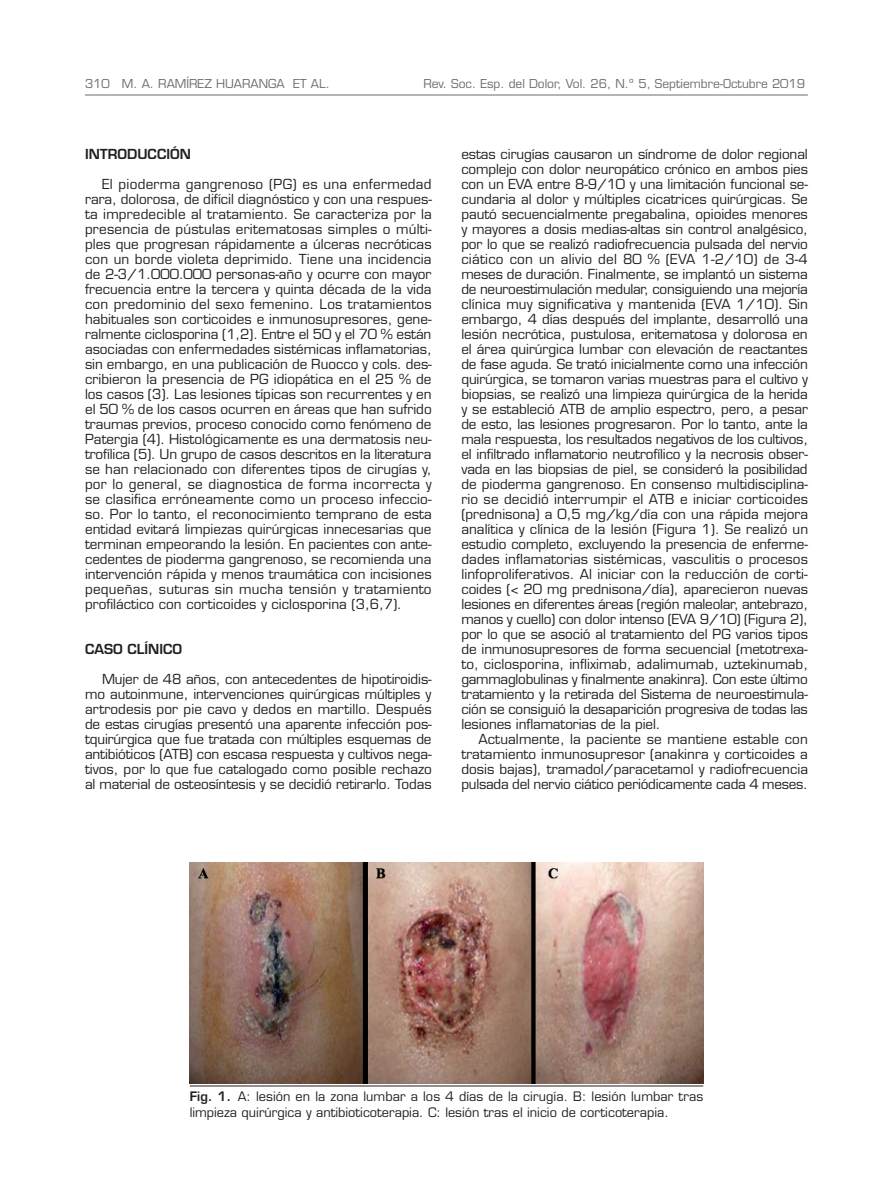
<style>
.page{position:relative;width:893px;height:1191px;background:#fff}
.page>*{position:absolute;margin:0;border:0;box-sizing:border-box;transform-origin:0 0}
.t1{font:13.5px/15px "Eurostile LT Std";letter-spacing:-.01em;color:#231f20;text-align:justify}
.t2{font:600 13.5px "Eurostile LT Std";color:#231f20}
.t3{font:12.75px/15.3px "Eurostile LT Std";color:#231f20}
.t4{font:12px "Eurostile LT Std";color:#6c6d70}
.s1{font-weight:600}
</style>
<div class="page">
<hr style="left:85px;top:95px;width:723px;height:1px;background:#6c6d70">
<img style="left:190px;top:862px;width:513px;height:221px">
<hr style="left:190px;top:1085px;width:513px;height:1px;background:#231f20">
<p class="t4" style="left:85px;top:76px;width:246px">310 M. A. RAMÍREZ HUARANGA ET AL.</p>
<p class="t4" style="left:423px;top:76px;width:383px">Rev. Soc. Esp. del Dolor, Vol. 26, N.º 5, Septiembre-Octubre 2019</p>
<p class="t2" style="left:85px;top:146px;width:107px">INTRODUCCIÓN</p>
<p class="t1" style="left:85px;top:177px;width:348px;text-indent:17px">El pioderma gangrenoso (PG) es una enfermedad rara, dolorosa, de difícil diagnóstico y con una respues&shy;ta impredecible al tratamiento. Se caracteriza por la presencia de pústulas eritematosas simples o múlti&shy;ples que progresan rápidamente a úlceras necróticas con un borde violeta deprimido. Tiene una incidencia de 2-3/1.000.000 personas-año y ocurre con mayor frecuencia entre la tercera y quinta década de la vida con predominio del sexo femenino. Los tratamientos habituales son corticoides e inmunosupresores, gene&shy;ralmente ciclosporina (1,2). Entre el 50 y el 70 % están asociadas con enfermedades sistémicas inflamatorias, sin embargo, en una publicación de Ruocco y cols. des&shy;cribieron la presencia de PG idiopática en el 25 % de los casos (3). Las lesiones típicas son recurrentes y en el 50 % de los casos ocurren en áreas que han sufrido traumas previos, proceso conocido como fenómeno de Patergia (4). Histológicamente es una dermatosis neu&shy;trofílica (5). Un grupo de casos descritos en la literatura se han relacionado con diferentes tipos de cirugías y, por lo general, se diagnostica de forma incorrecta y se clasifica erróneamente como un proceso infeccio&shy;so. Por lo tanto, el reconocimiento temprano de esta entidad evitará limpiezas quirúrgicas innecesarias que terminan empeorando la lesión. En pacientes con ante&shy;cedentes de pioderma gangrenoso, se recomienda una intervención rápida y menos traumática con incisiones pequeñas, suturas sin mucha tensión y tratamiento profiláctico con corticoides y ciclosporina (3,6,7).</p>
<p class="t2" style="left:85px;top:640px;width:99px">CASO CLÍNICO</p>
<p class="t1" style="left:85px;top:672px;width:348px;text-indent:17px">Mujer de 48 años, con antecedentes de hipotiroidis&shy;mo autoinmune, intervenciones quirúrgicas múltiples y artrodesis por pie cavo y dedos en martillo. Después de estas cirugías presentó una aparente infección pos&shy;tquirúrgica que fue tratada con múltiples esquemas de antibióticos (ATB) con escasa respuesta y cultivos nega&shy;tivos, por lo que fue catalogado como posible rechazo al material de osteosíntesis y se decidió retirarlo. Todas</p>
<p class="t1" style="left:461px;top:147px;width:348px">estas cirugías causaron un síndrome de dolor regional complejo con dolor neuropático crónico en ambos pies con un EVA entre 8-9/10 y una limitación funcional se&shy;cundaria al dolor y múltiples cicatrices quirúrgicas. Se pautó secuencialmente pregabalina, opioides menores y mayores a dosis medias-altas sin control analgésico, por lo que se realizó radiofrecuencia pulsada del nervio ciático con un alivio del 80 % (EVA 1-2/10) de 3-4 meses de duración. Finalmente, se implantó un sistema de neuroestimulación medular, consiguiendo una mejoría clínica muy significativa y mantenida (EVA 1/10). Sin embargo, 4 días después del implante, desarrolló una lesión necrótica, pustulosa, eritematosa y dolorosa en el área quirúrgica lumbar con elevación de reactantes de fase aguda. Se trató inicialmente como una infección quirúrgica, se tomaron varias muestras para el cultivo y biopsias, se realizó una limpieza quirúrgica de la herida y se estableció ATB de amplio espectro, pero, a pesar de esto, las lesiones progresaron. Por lo tanto, ante la mala respuesta, los resultados negativos de los cultivos, el infiltrado inflamatorio neutrofílico y la necrosis obser&shy;vada en las biopsias de piel, se consideró la posibilidad de pioderma gangrenoso. En consenso multidisciplina&shy;rio se decidió interrumpir el ATB e iniciar corticoides (prednisona) a 0,5 mg/kg/día con una rápida mejora analítica y clínica de la lesión (Figura 1). Se realizó un estudio completo, excluyendo la presencia de enferme&shy;dades inflamatorias sistémicas, vasculitis o procesos linfoproliferativos. Al iniciar con la reducción de corti&shy;coides (&lt; 20 mg prednisona/día), aparecieron nuevas lesiones en diferentes áreas (región maleolar, antebrazo, manos y cuello) con dolor intenso (EVA 9/10) (Figura 2), por lo que se asoció al tratamiento del PG varios tipos de inmunosupresores de forma secuencial (metotrexa&shy;to, ciclosporina, infliximab, adalimumab, uztekinumab, gammaglobulinas y finalmente anakinra). Con este último tratamiento y la retirada del Sistema de neuroestimula&shy;ción se consiguió la desaparición progresiva de todas las lesiones inflamatorias de la piel.</p>
<p class="t1" style="left:461px;top:731px;width:348px;text-indent:17px">Actualmente, la paciente se mantiene estable con tratamiento inmunosupresor (anakinra y corticoides a dosis bajas), tramadol/paracetamol y radiofrecuencia pulsada del nervio ciático periódicamente cada 4 meses.</p>
<p class="t3" style="left:190px;top:1089px;width:515px"><span class="s1">Fig. 1.</span> A: lesión en la zona lumbar a los 4 días de la cirugía. B: lesión lumbar tras limpieza quirúrgica y antibioticoterapia. C: lesión tras el inicio de corticoterapia.</p>
</div>
